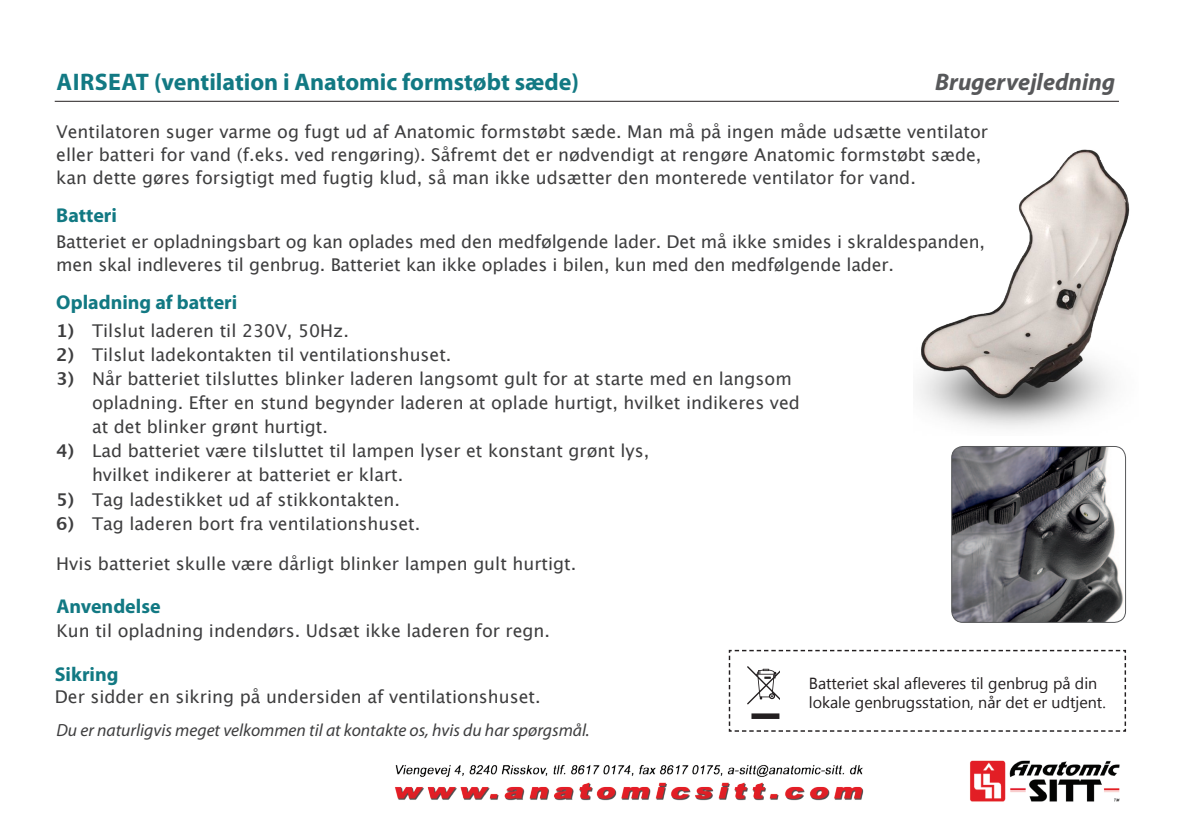
<style>
.page{position:relative;width:1191px;height:840px;background:#fff}
.page>*{position:absolute;margin:0;border:0;box-sizing:border-box;transform-origin:0 0}
.Headline{font:700 24px "Myriad Pro";color:#127983}
.Headline-2{font:italic 700 24px "Myriad Pro";color:#57585a}
.Kursiv_headline{font:700 20px "Myriad Pro";color:#127983}
.Brödtext{font:17.6px/23px "Lucida Grande";color:#3e3e3f}
.t1{font:italic 17.6px "Myriad Pro";color:#3e3e3f}
.Kursiv{font:16px/19.2px "Khmer UI";color:#231f20}
.s1{font-weight:700}
</style>
<div class="page">
<img style="left:951px;top:447px;width:174px;height:175px">
<div style="left:951px;top:445px;width:175px;height:177px;border:1px solid #57585a;border-radius:11px"></div>
<img style="left:918px;top:149px;width:212px;height:280px">
<hr style="left:55px;top:101px;width:1064px;height:1px;background:#231f20">
<svg style="left:728px;top:649px;width:398px;height:83px"></svg>
<img style="left:395px;top:760px;width:725px;height:42px">
<p class="Headline" style="left:57px;top:66px;width:524px">AIRSEAT (ventilation i Anatomic formstøbt sæde)</p>
<p class="Headline-2" style="left:935px;top:66px;width:182px">Brugervejledning</p>
<p class="Brödtext" style="left:56px;top:120px;width:933px">Ventilatoren suger varme og fugt ud af Anatomic formstøbt sæde. Man må på ingen måde udsætte ventilator eller batteri for vand (f.eks. ved rengøring). Såfremt det er nødvendigt at rengøre Anatomic formstøbt sæde, kan dette gøres forsigtigt med fugtig klud, så man ikke udsætter den monterede ventilator for vand.</p>
<p class="Kursiv_headline" style="left:56px;top:202px;width:62px">Batteri</p>
<p class="Brödtext" style="left:56px;top:230px;width:930px">Batteriet er opladningsbart og kan oplades med den medfølgende lader. Det må ikke smides i skraldespanden, men skal indleveres til genbrug. Batteriet kan ikke oplades i bilen, kun med den medfølgende lader.</p>
<p class="Kursiv_headline" style="left:56px;top:289px;width:183px">Opladning af batteri</p>
<p class="Brödtext" style="left:56px;top:319px;width:294px"><span class="s1">1)</span> Tilslut laderen til 230V, 50Hz.</p>
<p class="Brödtext" style="left:56px;top:343px;width:397px"><span class="s1">2)</span> Tilslut ladekontakten til ventilationshuset.</p>
<p class="Brödtext" style="left:56px;top:367px;width:737px"><span class="s1">3)</span> Når batteriet tilsluttes blinker laderen langsomt gult for at starte med en langsom</p>
<p class="Brödtext" style="left:92px;top:391px;width:709px;line-height:24px">opladning. Efter en stund begynder laderen at oplade hurtigt, hvilket indikeres ved at det blinker grønt hurtigt.</p>
<p class="Brödtext" style="left:56px;top:439px;width:594px"><span class="s1">4)</span> Lad batteriet være tilsluttet til lampen lyser et konstant grønt lys,</p>
<p class="Brödtext" style="left:92px;top:463px;width:313px">hvilket indikerer at batteriet er klart.</p>
<p class="Brödtext" style="left:56px;top:487px;width:345px"><span class="s1">5)</span> Tag ladestikket ud af stikkontakten.</p>
<p class="Brödtext" style="left:56px;top:511px;width:365px"><span class="s1">6)</span> Tag laderen bort fra ventilationshuset.</p>
<p class="Brödtext" style="left:56px;top:551px;width:521px">Hvis batteriet skulle være dårligt blinker lampen gult hurtigt.</p>
<p class="Kursiv_headline" style="left:56px;top:593px;width:106px">Anvendelse</p>
<p class="Brödtext" style="left:56px;top:619px;width:495px">Kun til opladning indendørs. Udsæt ikke laderen for regn.</p>
<p class="Kursiv_headline" style="left:55px;top:660px;width:65px">Sikring</p>
<p class="Brödtext" style="left:55px;top:685px;width:487px">Der sidder en sikring på undersiden af ventilationshuset.</p>
<p class="Kursiv" style="left:809px;top:673px;width:298px">Batteriet skal afleveres til genbrug på din lokale genbrugsstation, når det er udtjent.</p>
<p class="t1" style="left:56px;top:719px;width:534px">Du er naturligvis meget velkommen til at kontakte os, hvis du har spørgsmål.</p>
</div>
